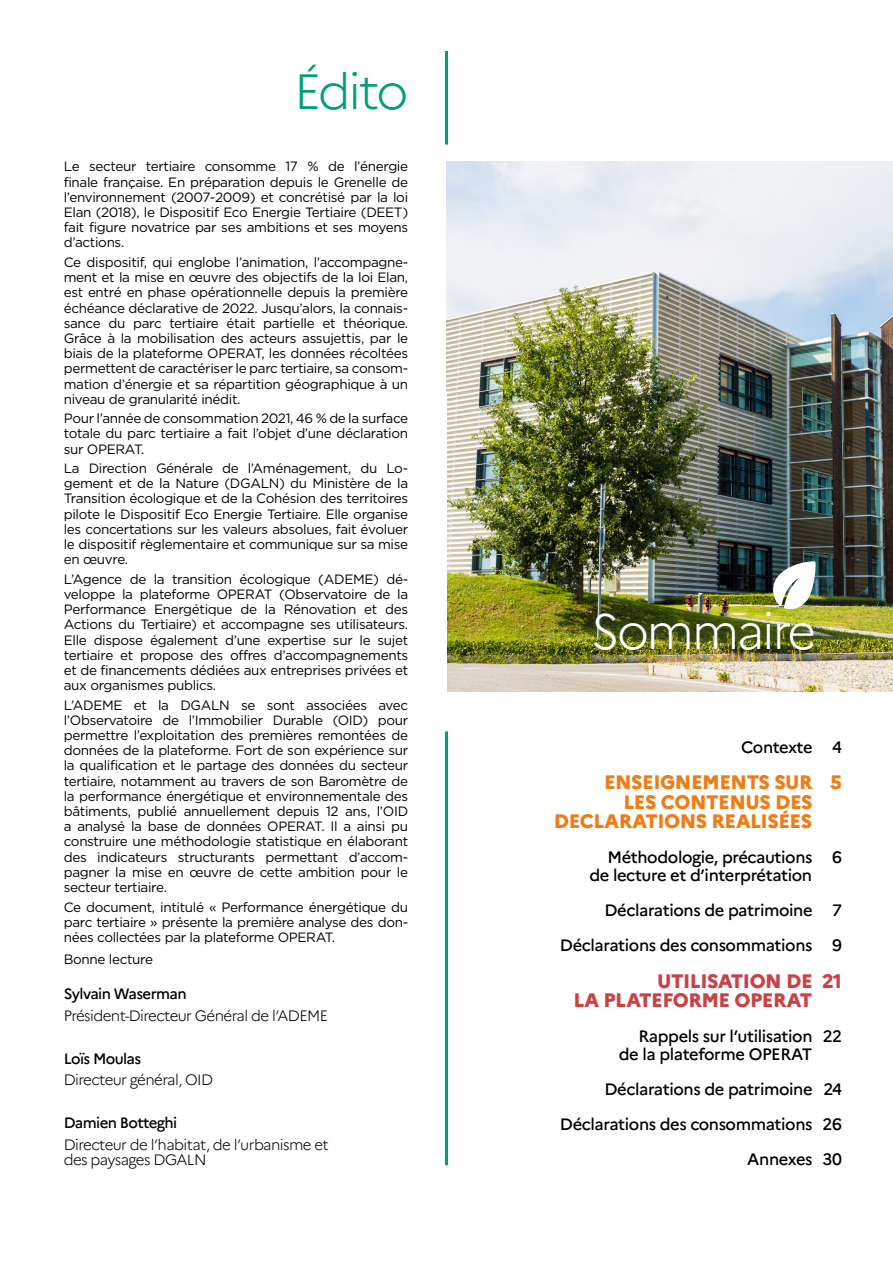
<style>
.page{position:relative;width:893px;height:1263px;background:#fff}
.page>*{position:absolute;margin:0;border:0;box-sizing:border-box;transform-origin:0 0}
.t1{font:300 49.5px "Marianne";letter-spacing:-.05em;color:#fff}
.t2{font:300 49.5px "Marianne";letter-spacing:-.055em;color:#009f79}
.t3{font:800 19.5px "Marianne";letter-spacing:-.025em;color:#ef7d17}
.t4{font:800 19.5px/19.5px "Marianne";letter-spacing:-.025em;color:#c94245}
.t5{font:500 16.5px/35px "Marianne";letter-spacing:-.025em;color:#000}
.t6{font:300 15px/15.1px "Marianne";letter-spacing:-.04em;color:#000}
.t7{font:500 15px "Marianne";letter-spacing:-.04em;color:#000}
.t8{font:13.5px/15.1px "Gotham";letter-spacing:-.025em;color:#000;text-align:justify}
</style>
<div class="page">
<img style="left:446px;top:162px;width:447px;height:529px">
<hr style="left:445px;top:51px;width:3px;height:94px;background:#009f79">
<hr style="left:445px;top:731px;width:3px;height:434px;background:#009f79">
<img style="left:771px;top:560px;width:46px;height:52px">
<h1 class="t2" style="left:294px;top:62px;width:116px">Édito</h1>
<p class="t8" style="left:64px;top:159px;width:346px">Le secteur tertiaire consomme 17 % de l’énergie finale française. En préparation depuis le Grenelle de l’environnement (2007-2009) et concrétisé par la loi Elan (2018), le Dispositif Eco Energie Tertiaire (DEET) fait figure novatrice par ses ambitions et ses moyens d’actions.</p>
<p class="t8" style="left:64px;top:254px;width:346px">Ce dispositif, qui englobe l’animation, l’accompagne&shy;ment et la mise en œuvre des objectifs de la loi Elan, est entré en phase opérationnelle depuis la première échéance déclarative de 2022. Jusqu’alors, la connais&shy;sance du parc tertiaire était partielle et théorique.<br>Grâce à la mobilisation des acteurs assujettis, par le biais de la plateforme OPERAT, les données récoltées permettent de caractériser le parc tertiaire, sa consom&shy;mation d’énergie et sa répartition géographique à un niveau de granularité inédit.</p>
<p class="t8" style="left:64px;top:411px;width:346px">Pour l’année de consommation 2021, 46 % de la surface totale du parc tertiaire a fait l’objet d’une déclaration sur OPERAT.</p>
<p class="t8" style="left:64px;top:460px;width:346px">La Direction Générale de l’Aménagement, du Lo&shy;gement et de la Nature (DGALN) du Ministère de la Transition écologique et de la Cohésion des territoires pilote le Dispositif Eco Energie Tertiaire. Elle organise les concertations sur les valeurs absolues, fait évoluer le dispositif règlementaire et communique sur sa mise en œuvre.</p>
<p class="t8" style="left:64px;top:571px;width:346px">L’Agence de la transition écologique (ADEME) dé&shy;veloppe la plateforme OPERAT (Observatoire de la Performance Energétique de la Rénovation et des Actions du Tertiaire) et accompagne ses utilisateurs.<br>Elle dispose également d’une expertise sur le sujet tertiaire et propose des offres d’accompagnements et de financements dédiées aux entreprises privées et aux organismes publics.</p>
<p class="t8" style="left:64px;top:697px;width:346px">L’ADEME et la DGALN se sont associées avec l’Observatoire de l’Immobilier Durable (OID) pour permettre l’exploitation des premières remontées de données de la plateforme. Fort de son expérience sur la qualification et le partage des données du secteur tertiaire, notamment au travers de son Baromètre de la performance énergétique et environnementale des bâtiments, publié annuellement depuis 12 ans, l’OID a analysé la base de données OPERAT. Il a ainsi pu construire une méthodologie statistique en élaborant des indicateurs structurants permettant d’accom&shy;pagner la mise en œuvre de cette ambition pour le secteur tertiaire.</p>
<p class="t8" style="left:64px;top:899px;width:346px">Ce document, intitulé « Performance énergétique du parc tertiaire » présente la première analyse des don&shy;nées collectées par la plateforme OPERAT.</p>
<p class="t8" style="left:64px;top:951px;width:91px">Bonne lecture</p>
<p class="t7" style="left:64px;top:984px;width:124px">Sylvain Waserman</p>
<p class="t6" style="left:64px;top:1007px;width:266px">Président-Directeur Général de l’ADEME</p>
<p class="t7" style="left:64px;top:1049px;width:79px">Loïs Moulas</p>
<p class="t6" style="left:64px;top:1072px;width:151px">Directeur général, OID</p>
<p class="t7" style="left:64px;top:1114px;width:115px">Damien Botteghi</p>
<p class="t6" style="left:64px;top:1137px;width:266px">Directeur de l’habitat, de l’urbanisme et des paysages DGALN</p>
<h1 class="t1" style="left:591px;top:602px;width:227px">Sommaire</h1>
<p class="t5" style="left:741px;top:729px;width:102px">Contexte 4</p>
<h2 class="t3" style="left:604px;top:770px;width:239px">ENSEIGNEMENTS SUR 5</h2>
<h2 class="t3" style="left:623px;top:790px;width:191px">LES CONTENUS DES</h2>
<h2 class="t3" style="left:554px;top:809px;width:260px">DECLARATIONS REALISÉES</h2>
<p class="t5" style="left:589px;top:848px;width:254px;line-height:18px;text-indent:18px">Méthodologie, précautions 6 de lecture et d’interprétation</p>
<p class="t5" style="left:560px;top:893px;width:284px;text-align:right">Déclarations de patrimoine 7<br>Déclarations des consommations 9</p>
<h2 class="t4" style="left:573px;top:971px;width:270px;text-indent:84px">UTILISATION DE 21<br>LA PLATEFORME OPERAT</h2>
<p class="t5" style="left:619px;top:1027px;width:225px;line-height:18px;text-indent:20px">Rappels sur l’utilisation 22 de la plateforme OPERAT</p>
<p class="t5" style="left:560px;top:1072px;width:284px;text-align:right">Déclarations de patrimoine 24<br>Déclarations des consommations 26<br>Annexes 30</p>
</div>
